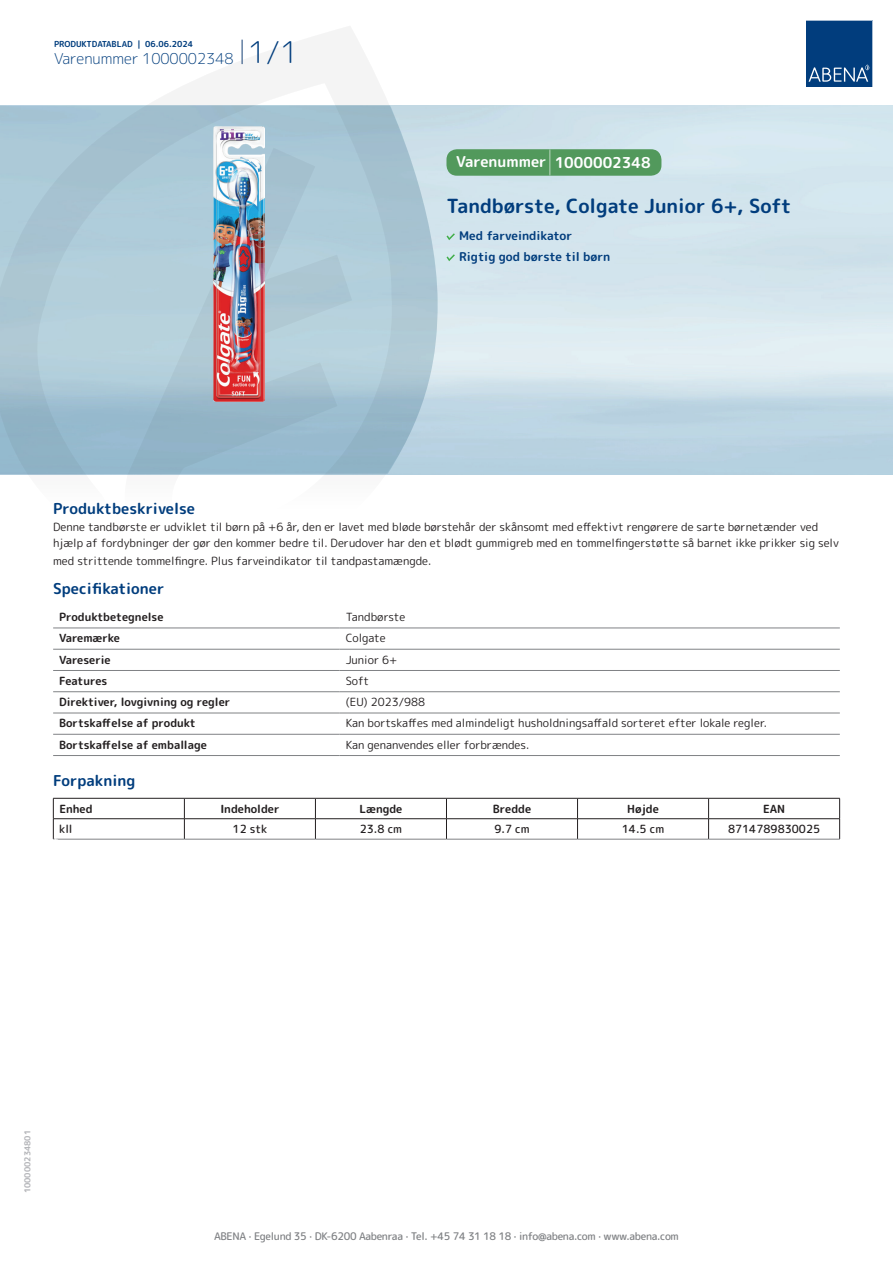
<style>
.page{position:relative;width:893px;height:1263px;background:#fff}
.page>*{position:absolute;margin:0;border:0;box-sizing:border-box;transform-origin:0 0}
.t1{font:700 19.5px "Rounded Mplus 1 c";color:#013d7d}
.t2{font:700 15px "Rounded Mplus 1 c";color:#013d7d}
.t3{font:300 15px "Rounded Mplus 1 c";color:#013d7d}
.t4{font:700 15px "Rounded Mplus 1 c";color:#fff}
.t5{font:700 12px/21px "Rounded Mplus 1 c";color:#013d7d}
.t6{font:11.25px/16.5px "Rounded Mplus 1 c";color:#231f20}
.t7{font:700 11.25px "Rounded Mplus 1 c";color:#231f20}
.t8{font:500 11.25px "Rounded Mplus 1 c";color:#231f20}
.t9{font:500 10.5px "Rounded Mplus 1 c";letter-spacing:-.03em;color:#808285}
.t10{font:700 10.5px "Rounded Mplus 1 c";color:#fff}
.t11{font:700 8.25px "Rounded Mplus 1 c";color:#013d7d}
.t12{font:700 8.25px "Rounded Mplus 1 c";color:#b2b3b7}
.s1{font-size:30px}
.s2{font-size:25.5px}
</style>
<div class="page">
<svg style="left:0;top:26px;width:439px;height:449px"></svg>
<svg style="left:0;top:106px;width:438px;height:368px;background:#a8c5d3"></svg>
<svg style="left:242px;top:40px;width:1px;height:24px"></svg>
<svg style="left:806px;top:20px;width:67px;height:67px;background:#144b86"></svg>
<img style="left:214px;top:127px;width:50px;height:275px">
<hr style="left:53px;top:628px;width:287px;height:1px;background:#808285">
<hr style="left:340px;top:628px;width:500px;height:1px;background:#808285">
<hr style="left:53px;top:649px;width:287px;height:1px;background:#808285">
<hr style="left:340px;top:649px;width:500px;height:1px;background:#808285">
<hr style="left:53px;top:670px;width:287px;height:1px;background:#808285">
<hr style="left:340px;top:670px;width:500px;height:1px;background:#808285">
<hr style="left:53px;top:691px;width:287px;height:1px;background:#808285">
<hr style="left:340px;top:691px;width:500px;height:1px;background:#808285">
<hr style="left:53px;top:713px;width:287px;height:1px;background:#808285">
<hr style="left:340px;top:713px;width:500px;height:1px;background:#808285">
<hr style="left:53px;top:734px;width:287px;height:1px;background:#808285">
<hr style="left:340px;top:734px;width:500px;height:1px;background:#808285">
<hr style="left:53px;top:755px;width:287px;height:1px;background:#808285">
<hr style="left:340px;top:755px;width:500px;height:1px;background:#808285">
<hr style="left:53px;top:798px;width:131px;height:1px;background:#231f20">
<hr style="left:184px;top:798px;width:131px;height:1px;background:#231f20">
<hr style="left:315px;top:798px;width:131px;height:1px;background:#231f20">
<hr style="left:446px;top:798px;width:131px;height:1px;background:#231f20">
<hr style="left:577px;top:798px;width:132px;height:1px;background:#231f20">
<hr style="left:709px;top:798px;width:131px;height:1px;background:#231f20">
<hr style="left:53px;top:818px;width:131px;height:1px;background:#231f20">
<svg style="left:53px;top:798px;width:1px;height:41px"></svg>
<hr style="left:184px;top:818px;width:131px;height:1px;background:#231f20">
<svg style="left:184px;top:798px;width:1px;height:41px"></svg>
<hr style="left:315px;top:818px;width:131px;height:1px;background:#231f20">
<svg style="left:315px;top:798px;width:1px;height:41px"></svg>
<hr style="left:446px;top:818px;width:131px;height:1px;background:#231f20">
<svg style="left:446px;top:798px;width:1px;height:41px"></svg>
<hr style="left:577px;top:818px;width:132px;height:1px;background:#231f20">
<svg style="left:577px;top:798px;width:1px;height:41px"></svg>
<hr style="left:709px;top:818px;width:131px;height:1px;background:#231f20">
<svg style="left:708px;top:798px;width:1px;height:41px"></svg>
<svg style="left:839px;top:798px;width:1px;height:41px"></svg>
<hr style="left:53px;top:839px;width:131px;height:1px;background:#808285">
<hr style="left:184px;top:839px;width:131px;height:1px;background:#808285">
<hr style="left:315px;top:839px;width:131px;height:1px;background:#808285">
<hr style="left:446px;top:839px;width:131px;height:1px;background:#808285">
<hr style="left:577px;top:839px;width:132px;height:1px;background:#808285">
<hr style="left:709px;top:839px;width:131px;height:1px;background:#808285">
<svg style="left:446px;top:233px;width:9px;height:7px"></svg>
<svg style="left:446px;top:254px;width:9px;height:7px"></svg>
<div style="left:446px;top:149px;width:215px;height:27px;background:#52995c;border-radius:10px"></div>
<p class="t11" style="left:54px;top:38px;width:141px">PRODUKTDATABLAD | 06.06.2024</p>
<h2 class="t3" style="left:54px;top:48px;width:246px">Varenummer 1000002348 <span class="s1">1/1</span></h2>
<h2 class="t4" style="left:456px;top:152px;width:196px">Varenummer <span class="s2">|</span> 1000002348</h2>
<h1 class="t1" style="left:446px;top:192px;width:346px">Tandbørste, Colgate Junior 6+, Soft</h1>
<p class="t5" style="left:459px;top:225px;width:153px">Med farveindikator<br>Rigtig god børste til børn</p>
<h2 class="t2" style="left:53px;top:498px;width:143px">Produktbeskrivelse</h2>
<p class="t6" style="left:53px;top:518px;width:787px">Denne tandbørste er udviklet til børn på +6 år, den er lavet med bløde børstehår der skånsomt med effektivt rengørere de sarte børnetænder ved hjælp af fordybninger der gør den kommer bedre til. Derudover har den et blødt gummigreb med en tommelfingerstøtte så barnet ikke prikker sig selv</p>
<p class="t6" style="left:53px;top:553px;width:380px">med strittende tommelfingre. Plus farveindikator til tandpastamængde.</p>
<h2 class="t2" style="left:53px;top:578px;width:113px">Specifikationer</h2>
<p class="t7" style="left:59px;top:609px;width:106px">Produktbetegnelse</p>
<p class="t6" style="left:346px;top:609px;width:61px">Tandbørste</p>
<p class="t7" style="left:59px;top:630px;width:62px">Varemærke</p>
<p class="t6" style="left:346px;top:630px;width:41px">Colgate</p>
<p class="t7" style="left:59px;top:651px;width:53px">Vareserie</p>
<p class="t6" style="left:346px;top:651px;width:53px">Junior 6+</p>
<p class="t7" style="left:59px;top:673px;width:50px">Features</p>
<p class="t6" style="left:346px;top:672px;width:25px">Soft</p>
<p class="t7" style="left:59px;top:694px;width:173px">Direktiver, lovgivning og regler</p>
<p class="t6" style="left:346px;top:694px;width:81px">(EU) 2023/988</p>
<p class="t7" style="left:59px;top:715px;width:138px">Bortskaffelse af produkt</p>
<p class="t6" style="left:346px;top:715px;width:423px">Kan bortskaffes med almindeligt husholdningsaffald sorteret efter lokale regler.</p>
<p class="t7" style="left:59px;top:737px;width:149px">Bortskaffelse af emballage</p>
<p class="t6" style="left:346px;top:736px;width:185px">Kan genanvendes eller forbrændes.</p>
<h2 class="t2" style="left:53px;top:770px;width:84px">Forpakning</h2>
<p class="t7" style="left:59px;top:801px;width:35px">Enhed</p>
<p class="t7" style="left:220px;top:801px;width:61px">Indeholder</p>
<p class="t7" style="left:359px;top:801px;width:44px">Længde</p>
<p class="t7" style="left:493px;top:801px;width:40px">Bredde</p>
<p class="t7" style="left:627px;top:801px;width:33px">Højde</p>
<p class="t7" style="left:763px;top:801px;width:24px">EAN</p>
<p class="t8" style="left:59px;top:821px;width:15px">kll</p>
<p class="t8" style="left:233px;top:821px;width:36px">12 stk</p>
<p class="t8" style="left:360px;top:821px;width:44px">23.8 cm</p>
<p class="t8" style="left:494px;top:821px;width:37px">9.7 cm</p>
<p class="t8" style="left:622px;top:821px;width:44px">14.5 cm</p>
<p class="t8" style="left:728px;top:821px;width:94px">8714789830025</p>
<p class="t10" style="left:53px;top:834px;width:7px">*</p>
<p class="t12" style="left:22px;top:1193px;width:65px;rotate:-90deg">100000234801</p>
<p class="t9" style="left:214px;top:1229px;width:466px">ABENA · Egelund 35 · DK-6200 Aabenraa · Tel. +45 74 31 18 18 · info@abena.com · www.abena.com</p>
</div>
